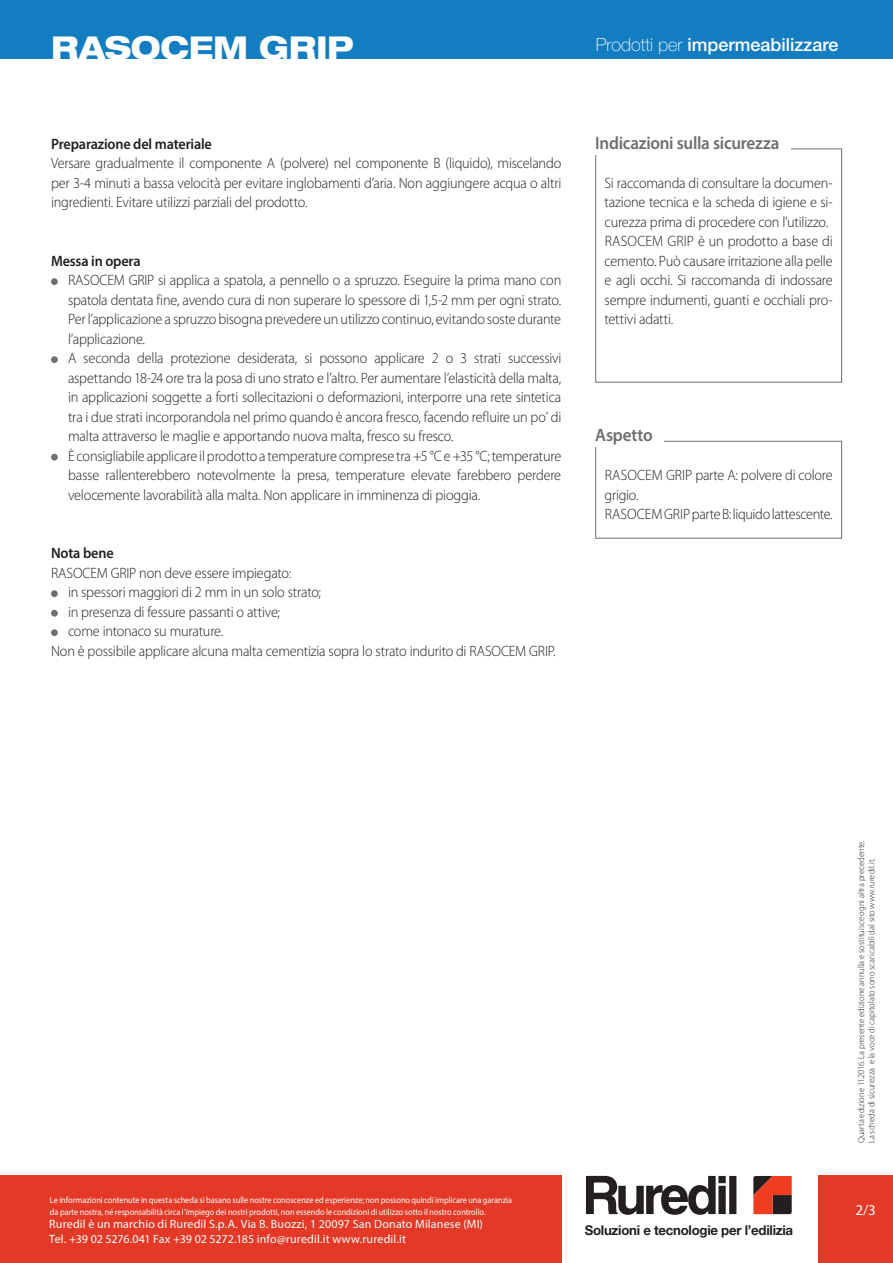
<style>
.page{position:relative;width:893px;height:1263px;background:#fff}
.page>*{position:absolute;margin:0;border:0;box-sizing:border-box;transform-origin:0 0}
.t1{font:800 expanded 31.5px "Helvetica Neue LT Std";letter-spacing:-.015em;color:#fff;scale:.95 1}
.t2{font:600 18px "Myriad Pro";letter-spacing:-.015em;color:#6d6f71;scale:.95 1}
.t3{font:500 18px "Helvetica Neue LT Std";color:#fff}
.t4{font:300 15px/19.5px "Myriad Pro";letter-spacing:-.01em;color:#231f20;scale:.95 1}
.t5{font:600 15px "Myriad Pro";letter-spacing:-.015em;color:#231f20;scale:.95 1}
.t6{font:15px "Myriad Pro";color:#fff}
.t7{font:700 13.5px "Helvetica Neue LT Std";letter-spacing:-.02em;color:#231f20}
.t8{font:12px/15px "Myriad Pro";letter-spacing:.01em;color:#fff}
.t9{font:9px/12px "Myriad Pro";letter-spacing:-.005em;color:#fff;scale:.92 1}
.t10{font:300 9px/10.5px "Myriad Pro";letter-spacing:.005em;color:#231f20;scale:.95 1}
.s1{font-weight:100}
</style>
<div class="page">
<div style="left:595px;top:149px;width:247px;height:234px;border:1px solid #6d6f71"></div>
<div style="left:591px;top:129px;width:200px;height:26px;background:#fff"></div>
<div style="left:595px;top:441px;width:247px;height:98px;border:1px solid #6d6f71"></div>
<div style="left:591px;top:421px;width:72px;height:26px;background:#fff"></div>
<div style="left:51px;top:278px;width:7px;height:7px;background:#6d6f71;border-radius:50%"></div>
<div style="left:51px;top:356px;width:7px;height:7px;background:#6d6f71;border-radius:50%"></div>
<div style="left:51px;top:454px;width:7px;height:7px;background:#6d6f71;border-radius:50%"></div>
<div style="left:51px;top:590px;width:7px;height:7px;background:#6d6f71;border-radius:50%"></div>
<div style="left:51px;top:610px;width:7px;height:7px;background:#6d6f71;border-radius:50%"></div>
<div style="left:51px;top:629px;width:7px;height:7px;background:#6d6f71;border-radius:50%"></div>
<div style="left:0;top:0;width:893px;height:59px;background:#137dc2"></div>
<div style="left:0;top:1176px;width:561px;height:87px;background:#e33926"></div>
<div style="left:819px;top:1176px;width:74px;height:87px;background:#e33926"></div>
<div style="left:718px;top:1176px;width:8px;height:7px;background:#231f20"></div>
<div style="left:718px;top:1186px;width:8px;height:28px;background:#231f20"></div>
<div style="left:729px;top:1176px;width:7px;height:38px;background:#231f20"></div>
<svg style="left:586px;top:1176px;width:130px;height:39px"></svg>
<svg style="left:753px;top:1176px;width:39px;height:38px"></svg>
<h1 class="t1" style="left:51px;top:30px;width:320px">RASOCEM GRIP</h1>
<p class="t3" style="left:596px;top:34px;width:244px"><span class="s1">Prodotti per</span> impermeabilizzare</p>
<p class="t5" style="left:51px;top:138px;width:171px">Preparazione del materiale</p>
<p class="t4" style="left:51px;top:155px;width:539px;text-align:justify">Versare gradualmente il componente A (polvere) nel componente B (liquido), miscelando per 3-4 minuti a bassa velocità per evitare inglobamenti d’aria. Non aggiungere acqua o altri ingredienti. Evitare utilizzi parziali del prodotto.</p>
<p class="t5" style="left:51px;top:255px;width:96px">Messa in opera</p>
<p class="t4" style="left:68px;top:272px;width:521px">RASOCEM GRIP si applica a spatola, a pennello o a spruzzo. Eseguire la prima mano con spatola dentata fine, avendo cura di non superare lo spessore di 1,5-2 mm per ogni strato.<br>Per l’applicazione a spruzzo bisogna prevedere un utilizzo continuo, evitando soste durante l’applicazione.<br>A seconda della protezione desiderata, si possono applicare 2 o 3 strati successivi aspettando 18-24 ore tra la posa di uno strato e l’altro. Per aumentare l’elasticità della malta, in applicazioni soggette a forti sollecitazioni o deformazioni, interporre una rete sintetica tra i due strati incorporandola nel primo quando è ancora fresco, facendo refluire un po’ di malta attraverso le maglie e apportando nuova malta, fresco su fresco.<br>È consigliabile applicare il prodotto a temperature comprese tra +5 °C e +35 °C; temperature basse rallenterebbero notevolmente la presa, temperature elevate farebbero perdere velocemente lavorabilità alla malta. Non applicare in imminenza di pioggia.</p>
<p class="t5" style="left:51px;top:547px;width:68px">Nota bene</p>
<p class="t4" style="left:51px;top:564px;width:254px">RASOCEM GRIP non deve essere impiegato:</p>
<p class="t4" style="left:68px;top:584px;width:268px">in spessori maggiori di 2 mm in un solo strato;</p>
<p class="t4" style="left:68px;top:603px;width:225px">in presenza di fessure passanti o attive;</p>
<p class="t4" style="left:68px;top:623px;width:165px">come intonaco su murature.</p>
<p class="t4" style="left:51px;top:642px;width:533px">Non è possibile applicare alcuna malta cementizia sopra lo strato indurito di RASOCEM GRIP.</p>
<p class="t2" style="left:595px;top:136px;width:195px">Indicazioni sulla sicurezza</p>
<p class="t4" style="left:605px;top:174px;width:242px">Si raccomanda di consultare la documen&shy;tazione tecnica e la scheda di igiene e si&shy;curezza prima di procedere con l’utilizzo.<br>RASOCEM GRIP è un prodotto a base di cemento. Può causare irritazione alla pelle e agli occhi. Si raccomanda di indossare sempre indumenti, guanti e occhiali pro&shy;tettivi adatti.</p>
<p class="t2" style="left:595px;top:428px;width:62px">Aspetto</p>
<p class="t4" style="left:605px;top:467px;width:242px">RASOCEM GRIP parte A: polvere di colore grigio.<br>RASOCEM GRIP parte B: liquido lattescente.</p>
<p class="t9" style="left:50px;top:1194px;width:504px">Le informazioni contenute in questa scheda si basano sulle nostre conoscenze ed esperienze; non possono quindi implicare una garanzia da parte nostra, né responsabilità circa l’impiego dei nostri prodotti, non essendo le condizioni di utilizzo sotto il nostro controllo.</p>
<p class="t8" style="left:49px;top:1217px;width:435px">Ruredil è un marchio di Ruredil S.p.A. Via B. Buozzi, 1 20097 San Donato Milanese (MI)<br>Tel. +39 02 5276.041 Fax +39 02 5272.185 info@ruredil.it www.ruredil.it</p>
<p class="t7" style="left:585px;top:1225px;width:210px">Soluzioni e tecnologie per l’edilizia</p>
<p class="t10" style="left:857px;top:1143px;width:320px;rotate:-90deg">Quarta edizione 11.2016. La presente edizione annulla e sostituisce ogni altra precedente.<br>La scheda di sicurezza e la voce di capitolato sono scaricabili dal sito www.ruredil.it.</p>
<p class="t6" style="left:856px;top:1204px;width:22px">2/3</p>
</div>
